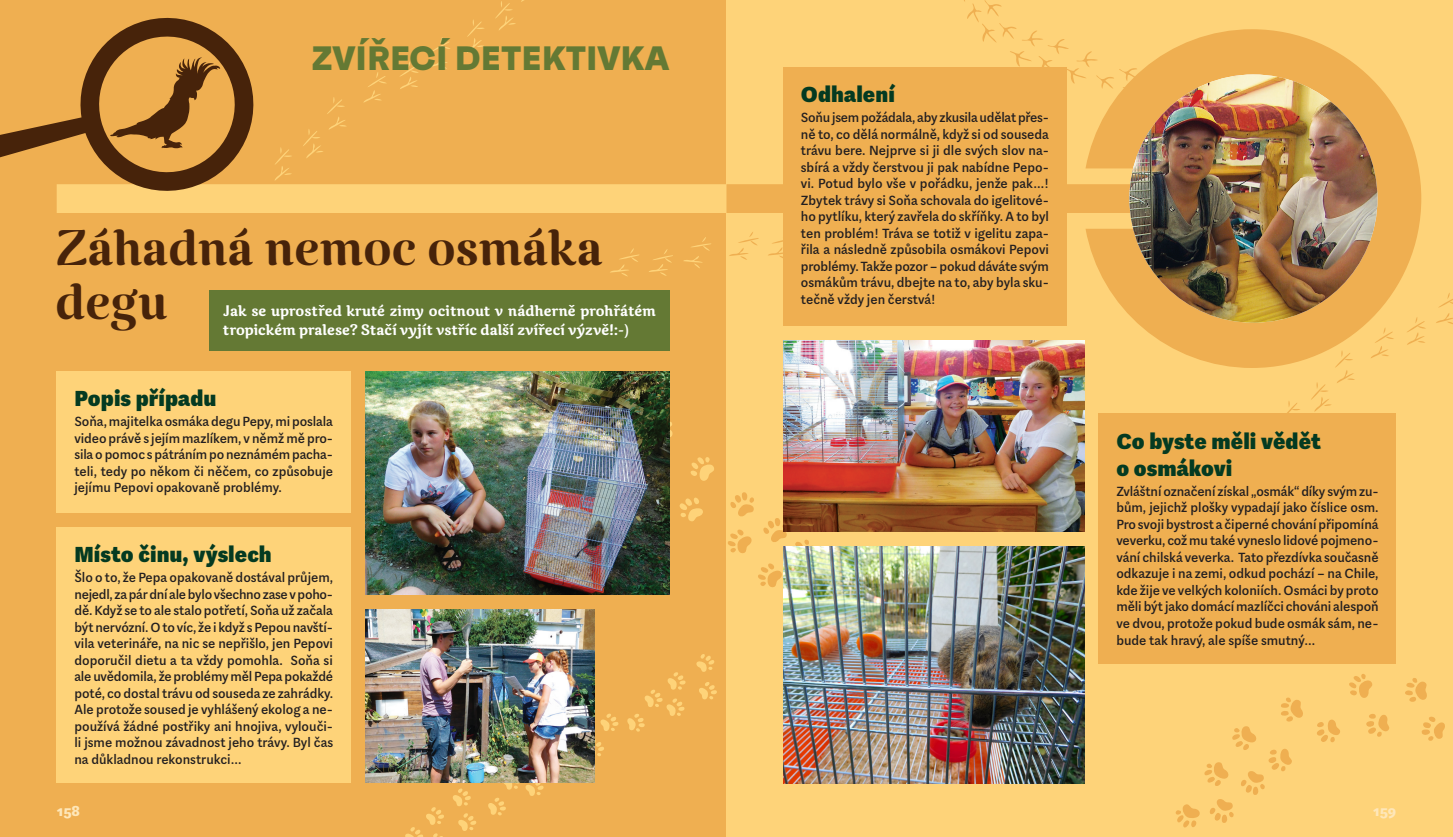
<style>
.page{position:relative;width:1453px;height:837px;background:#fff}
.page>*{position:absolute;margin:0;border:0;box-sizing:border-box;transform-origin:0 0}
.text{font:500 45px/54px "Caturrita Display";color:#47230a}
.nadpis{font:800 33.75px "Faktum";color:#647934}
.nadpisek{font:900 22.5px/27px "Aspen";letter-spacing:.005em;color:#043a21}
.t1{font:800 15px "Aspen";color:#fee7b9}
.text-2{font:500 13.75px/16.5px "Aspen";color:#231f20;text-align:justify}
.text-3{font:500 13.75px/18.8px "Caturrita";color:#fff}
</style>
<div class="page">
<div style="left:0;top:0;width:726px;height:836px;background:#efaf51"></div>
<div style="left:726px;top:0;width:727px;height:836px;background:#fed379"></div>
<svg style="left:964px;top:0;width:121px;height:84px"></svg>
<svg style="left:405px;top:807px;width:39px;height:29px"></svg>
<svg style="left:458px;top:813px;width:18px;height:18px"></svg>
<svg style="left:453px;top:788px;width:18px;height:18px"></svg>
<svg style="left:600px;top:713px;width:18px;height:18px"></svg>
<svg style="left:627px;top:672px;width:59px;height:59px"></svg>
<svg style="left:699px;top:682px;width:18px;height:18px"></svg>
<svg style="left:696px;top:654px;width:18px;height:17px"></svg>
<svg style="left:594px;top:739px;width:10px;height:18px"></svg>
<svg style="left:488px;top:782px;width:56px;height:33px"></svg>
<svg style="left:728px;top:492px;width:102px;height:95px"></svg>
<svg style="left:670px;top:422px;width:3px;height:15px"></svg>
<svg style="left:690px;top:457px;width:24px;height:24px"></svg>
<svg style="left:679px;top:497px;width:24px;height:24px"></svg>
<svg style="left:1085px;top:29px;width:336px;height:339px;fill:#efaf51"></svg>
<div style="left:57px;top:184px;width:669px;height:29px;background:#fed379"></div>
<div style="left:726px;top:184px;width:411px;height:29px;background:#efaf51"></div>
<img style="left:1129px;top:74px;width:248px;height:248px;border-radius:124px">
<div style="left:209px;top:291px;width:461px;height:60px;background:#647934"></div>
<div style="left:57px;top:371px;width:294px;height:142px;background:#fed379"></div>
<div style="left:57px;top:527px;width:294px;height:255px;background:#fed379"></div>
<img style="left:365px;top:609px;width:229px;height:173px">
<img style="left:783px;top:340px;width:301px;height:191px">
<svg style="left:729px;top:232px;width:30px;height:28px"></svg>
<svg style="left:768px;top:240px;width:15px;height:18px"></svg>
<svg style="left:610px;top:248px;width:29px;height:28px"></svg>
<svg style="left:649px;top:249px;width:24px;height:27px"></svg>
<svg style="left:683px;top:237px;width:28px;height:31px"></svg>
<svg style="left:0;top:17px;width:254px;height:182px"></svg>
<svg style="left:1370px;top:327px;width:24px;height:31px"></svg>
<svg style="left:1406px;top:317px;width:20px;height:28px"></svg>
<svg style="left:1439px;top:293px;width:14px;height:14px"></svg>
<svg style="left:1436px;top:313px;width:17px;height:11px"></svg>
<svg style="left:363px;top:72px;width:23px;height:31px"></svg>
<svg style="left:400px;top:61px;width:18px;height:28px"></svg>
<svg style="left:429px;top:37px;width:21px;height:32px"></svg>
<svg style="left:1287px;top:401px;width:13px;height:12px"></svg>
<svg style="left:1311px;top:350px;width:44px;height:62px"></svg>
<svg style="left:275px;top:147px;width:17px;height:33px"></svg>
<svg style="left:303px;top:97px;width:43px;height:61px"></svg>
<svg style="left:467px;top:20px;width:17px;height:33px"></svg>
<svg style="left:495px;top:0;width:29px;height:30px"></svg>
<svg style="left:1349px;top:674px;width:24px;height:24px"></svg>
<svg style="left:1366px;top:714px;width:23px;height:22px"></svg>
<svg style="left:1405px;top:678px;width:22px;height:23px"></svg>
<svg style="left:1421px;top:716px;width:24px;height:24px"></svg>
<svg style="left:1175px;top:697px;width:128px;height:131px"></svg>
<svg style="left:1317px;top:719px;width:23px;height:23px"></svg>
<img style="left:365px;top:371px;width:305px;height:223px">
<img style="left:783px;top:546px;width:301px;height:237px">
<div style="left:1098px;top:413px;width:298px;height:250px;background:#efaf51"></div>
<div style="left:783px;top:67px;width:284px;height:259px;background:#efaf51"></div>
<p class="nadpis" style="left:312px;top:36px;width:359px">ZVÍŘECÍ DETEKTIVKA</p>
<p class="text" style="left:56px;top:216px;width:549px">Záhadná nemoc osmáka degu</p>
<p class="text-3" style="left:223px;top:300px;width:434px">Jak se uprostřed kruté zimy ocitnout v nádherně prohřátém tropickém pralese? Stačí vyjít vstříc další zvířecí výzvě!:-)</p>
<p class="nadpisek" style="left:74px;top:385px;width:144px">Popis případu</p>
<p class="text-2" style="left:74px;top:413px;width:260px">Soňa, majitelka osmáka degu Pepy, mi poslala video právě s jejím mazlíkem, v němž mě pro&shy;sila o pomoc s pátráním po neznámém pacha&shy;teli, tedy po někom či něčem, co způsobuje jejímu Pepovi opakovaně problémy.</p>
<p class="nadpisek" style="left:74px;top:541px;width:199px">Místo činu, výslech</p>
<p class="text-2" style="left:74px;top:569px;width:260px">Šlo o to, že Pepa opakovaně dostával průjem, nejedl, za pár dní ale bylo všechno zase v poho&shy;dě. Když se to ale stalo potřetí, Soňa už začala být nervózní. O to víc, že i když s Pepou navští&shy;vila veterináře, na nic se nepřišlo, jen Pepovi doporučil dietu a ta vždy pomohla. Soňa si ale uvědomila, že problémy měl Pepa pokaždé poté, co dostal trávu od souseda ze zahrádky.<br>Ale protože soused je vyhlášený ekolog a ne&shy;používá žádné postřiky ani hnojiva, vylouči&shy;li jsme možnou závadnost jeho trávy. Byl čas na důkladnou rekonstrukci…</p>
<p class="nadpisek" style="left:801px;top:81px;width:95px">Odhalení</p>
<p class="text-2" style="left:801px;top:109px;width:250px">Soňu jsem požádala, aby zkusila udělat přes&shy;ně to, co dělá normálně, když si od souseda trávu bere. Nejprve si ji dle svých slov na&shy;sbírá a vždy čerstvou ji pak nabídne Pepo&shy;vi. Potud bylo vše v pořádku, jenže pak…!<br>Zbytek trávy si Soňa schovala do igelitové&shy;ho pytlíku, který zavřela do skříňky. A to byl ten problém! Tráva se totiž v igelitu zapa&shy;řila a následně způsobila osmákovi Pepovi problémy. Takže pozor – pokud dáváte svým osmákům trávu, dbejte na to, aby byla sku&shy;tečně vždy jen čerstvá!</p>
<p class="nadpisek" style="left:1116px;top:427px;width:206px">Co byste měli vědět o osmákovi</p>
<p class="text-2" style="left:1116px;top:482px;width:264px">Zvláštní označení získal „osmák“ díky svým zu&shy;bům, jejichž plošky vypadají jako číslice osm.<br>Pro svoji bystrost a čiperné chování připomíná veverku, což mu také vyneslo lidové pojmeno&shy;vání chilská veverka. Tato přezdívka současně odkazuje i na zemi, odkud pochází – na Chile, kde žije ve velkých koloniích. Osmáci by proto měli být jako domácí mazlíčci chováni alespoň ve dvou, protože pokud bude osmák sám, ne&shy;bude tak hravý, ale spíše smutný…</p>
<p class="t1" style="left:57px;top:800px;width:25px">158</p>
<p class="t1" style="left:1373px;top:800px;width:25px">159</p>
</div>
